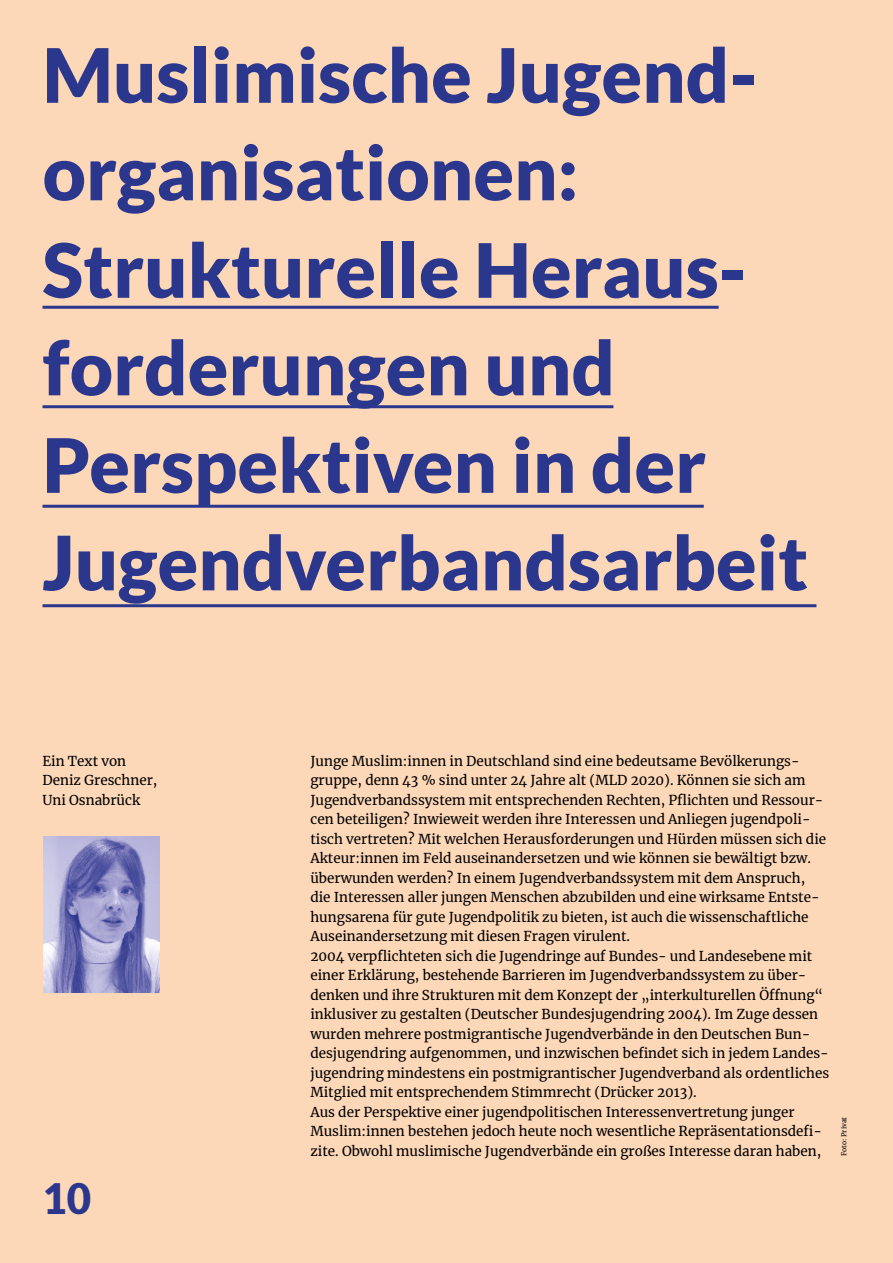
<style>
.page{position:relative;width:893px;height:1263px;background:#fcd7b8}
.page>*{position:absolute;margin:0;border:0;box-sizing:border-box;transform-origin:0 0}
.t1{font:900 75px/97.5px "Lato";color:#2b378d}
.t2{font:900 42px "Lato";color:#2b378d}
.Fließtext{font:13.5px/19.5px "Merriweather";color:#000}
.Fließtext-2{font:6.75px "Merriweather";color:#000}
</style>
<div class="page">
<hr style="left:43px;top:306px;width:676px;height:3px;background:#2b378d">
<hr style="left:43px;top:405px;width:570px;height:3px;background:#2b378d">
<hr style="left:43px;top:505px;width:661px;height:3px;background:#2b378d">
<hr style="left:43px;top:604px;width:773px;height:3px;background:#2b378d">
<img style="left:43px;top:836px;width:116px;height:156px">
<h1 class="t1" style="left:43px;top:25px;width:767px">Muslimische Jugend&shy;organisationen:<br>Strukturelle Heraus&shy;forderungen und<br>Perspektiven in der<br>Jugendverbandsarbeit</h1>
<p class="Fließtext" style="left:42px;top:751px;width:85px">Ein Text von</p>
<p class="Fließtext" style="left:42px;top:770px;width:116px">Deniz Greschner,</p>
<p class="Fließtext" style="left:42px;top:790px;width:99px">Uni Osnabrück</p>
<h2 class="t2" style="left:43px;top:1174px;width:50px">10</h2>
<p class="Fließtext" style="left:310px;top:751px;width:517px">Junge Muslim:innen in Deutschland sind eine bedeutsame Bevölkerungs&shy;gruppe, denn 43 % sind unter 24 Jahre alt (MLD 2020). Können sie sich am Jugendverbandssystem mit entsprechenden Rechten, Pflichten und Ressour&shy;cen beteiligen? Inwieweit werden ihre Interessen und Anliegen jugendpoli&shy;tisch vertreten? Mit welchen Herausforderungen und Hürden müssen sich die Akteur:innen im Feld auseinandersetzen und wie können sie bewältigt bzw. überwunden werden? In einem Jugendverbandssystem mit dem Anspruch, die Interessen aller jungen Menschen abzubilden und eine wirksame Entste&shy;hungsarena für gute Jugendpolitik zu bieten, ist auch die wissenschaftliche Auseinandersetzung mit diesen Fragen virulent.</p>
<p class="Fließtext" style="left:310px;top:946px;width:520px">2004 verpflichteten sich die Jugendringe auf Bundes- und Landesebene mit einer Erklärung, bestehende Barrieren im Jugendverbandssystem zu über&shy;denken und ihre Strukturen mit dem Konzept der „interkulturellen Öffnung“ inklusiver zu gestalten (Deutscher Bundesjugendring 2004). Im Zuge dessen wurden mehrere postmigrantische Jugendverbände in den Deutschen Bun&shy;desjugendring aufgenommen, und inzwischen befindet sich in jedem Landes&shy;jugendring mindestens ein postmigrantischer Jugendverband als ordentliches Mitglied mit entsprechendem Stimmrecht (Drücker 2013).</p>
<p class="Fließtext" style="left:310px;top:1102px;width:513px">Aus der Perspektive einer jugendpolitischen Interessenvertretung junger<br>Muslim:innen bestehen jedoch heute noch wesentliche Repräsentationsdefi&shy;zite. Obwohl muslimische Jugendverbände ein großes Interesse daran haben,</p>
<p class="Fließtext-2" style="left:839px;top:1156px;width:41px;rotate:-90deg">Foto: Privat</p>
</div>
